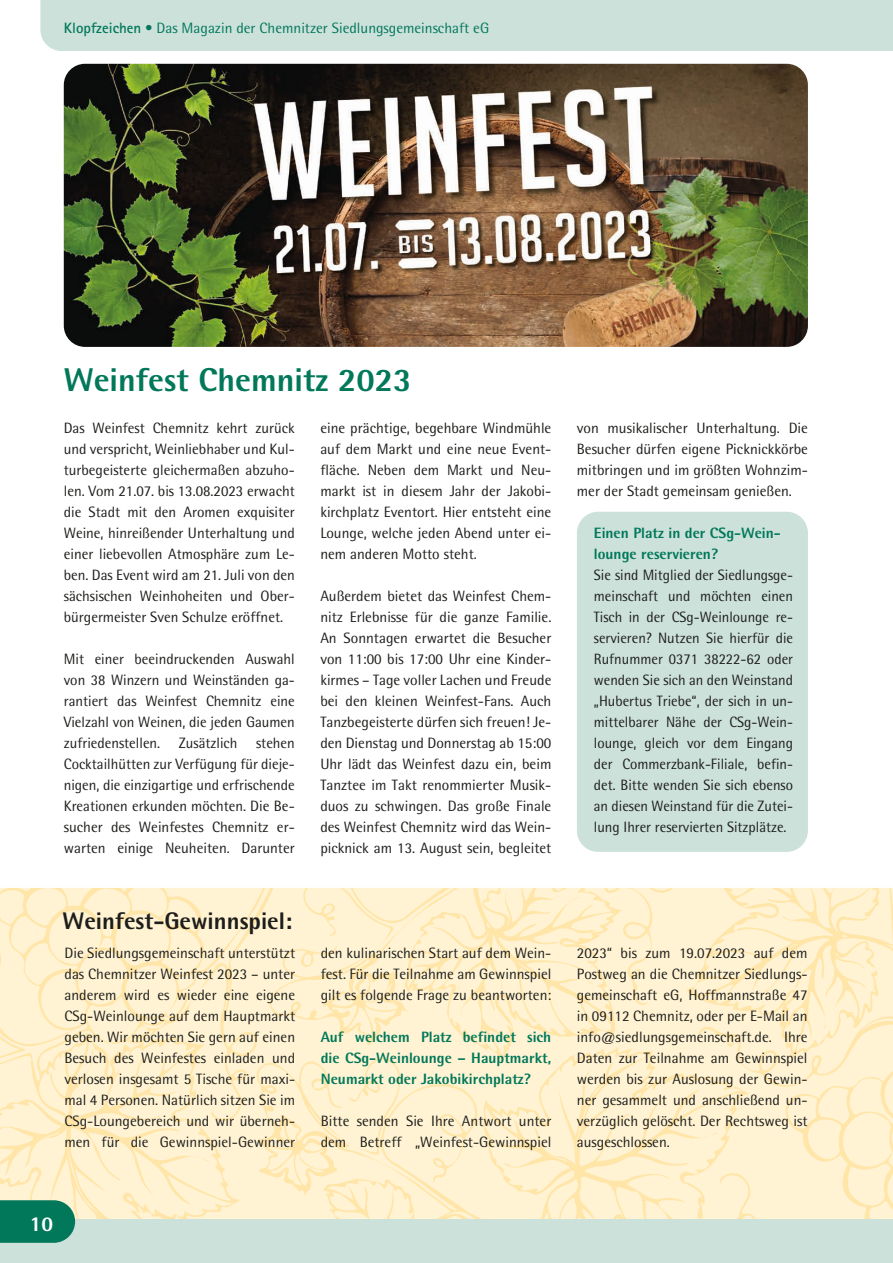
<style>
.page{position:relative;width:893px;height:1263px;background:#fff}
.page>*{position:absolute;margin:0;border:0;box-sizing:border-box;transform-origin:0 0}
.t1{font:800 33px "Rotis Semi Sans";color:#007859}
.t2{font:800 24px "Rotis Semi Sans";color:#1d1d1b}
.t3{font:800 21px "Rotis Semi Sans";color:#fff}
.t4{font:15px/21px "Rotis Semi Sans";color:#1d1d1b;text-align:justify}
.t5{font:800 15px/21px "Rotis Semi Sans";color:#007859}
.t6{font:15px "Rotis Semi Sans";color:#007859}
.s1{font-family:"Rotis Sans Serif";font-weight:700}
</style>
<div class="page">
<div style="left:577px;top:512px;width:231px;height:340px;background:#cde1db;border-radius:21px"></div>
<svg style="left:0;top:889px;width:268px;height:330px;fill:#fff3d3"></svg>
<svg style="left:123px;top:1192px;width:111px;height:27px"></svg>
<svg style="left:255px;top:1046px;width:432px;height:173px;fill:#fff3d3"></svg>
<svg style="left:631px;top:1073px;width:56px;height:29px"></svg>
<svg style="left:268px;top:889px;width:419px;height:171px;fill:#fff3d3"></svg>
<svg style="left:687px;top:889px;width:206px;height:330px;fill:#fff3d3"></svg>
<img style="left:64px;top:64px;width:744px;height:283px">
<div style="left:0;top:1219px;width:893px;height:44px;background:#cde1db"></div>
<div style="left:40px;top:0;width:853px;height:51px;background:#cde1db"></div>
<svg style="left:0;top:1200px;width:75px;height:43px"></svg>
<p class="t6" style="left:64px;top:19px;width:427px"><span class="s1">Klopfzeichen</span> • Das Magazin der Chemnitzer Siedlungsgemeinschaft eG</p>
<h1 class="t1" style="left:64px;top:359px;width:349px">Weinfest Chemnitz 2023</h1>
<p class="t4" style="left:64px;top:417px;width:233px">Das Weinfest Chemnitz kehrt zurück und verspricht, Weinliebhaber und Kul&shy;turbegeisterte gleichermaßen abzuho&shy;len. Vom 21.07. bis 13.08.2023 erwacht die Stadt mit den Aromen exquisiter Weine, hinreißender Unterhaltung und einer liebevollen Atmosphäre zum Le&shy;ben. Das Event wird am 21. Juli von den sächsischen Weinhoheiten und Ober&shy;bürgermeister Sven Schulze eröffnet.</p>
<p class="t4" style="left:64px;top:648px;width:233px">Mit einer beeindruckenden Auswahl von 38 Winzern und Weinständen ga&shy;rantiert das Weinfest Chemnitz eine Vielzahl von Weinen, die jeden Gaumen zufriedenstellen. Zusätzlich stehen Cocktailhütten zur Verfügung für dieje&shy;nigen, die einzigartige und erfrischende Kreationen erkunden möchten. Die Be&shy;sucher des Weinfestes Chemnitz er&shy;warten einige Neuheiten. Darunter</p>
<p class="t4" style="left:320px;top:417px;width:233px">eine prächtige, begehbare Windmühle auf dem Markt und eine neue Event&shy;fläche. Neben dem Markt und Neu&shy;markt ist in diesem Jahr der Jakobi&shy;kirchplatz Eventort. Hier entsteht eine Lounge, welche jeden Abend unter ei&shy;nem anderen Motto steht.</p>
<p class="t4" style="left:320px;top:585px;width:233px">Außerdem bietet das Weinfest Chem&shy;nitz Erlebnisse für die ganze Familie.<br>An Sonntagen erwartet die Besucher von 11:00 bis 17:00 Uhr eine Kinder&shy;kirmes – Tage voller Lachen und Freude bei den kleinen Weinfest-Fans. Auch Tanzbegeisterte dürfen sich freuen! Je&shy;den Dienstag und Donnerstag ab 15:00<br>Uhr lädt das Weinfest dazu ein, beim Tanztee im Takt renommierter Musik&shy;duos zu schwingen. Das große Finale des Weinfest Chemnitz wird das Wein&shy;picknick am 13. August sein, begleitet</p>
<h2 class="t2" style="left:63px;top:906px;width:231px">Weinfest-Gewinnspiel:</h2>
<p class="t4" style="left:64px;top:942px;width:232px">Die Siedlungsgemeinschaft unterstützt das Chemnitzer Weinfest 2023 – unter anderem wird es wieder eine eigene CSg-Weinlounge auf dem Hauptmarkt geben. Wir möchten Sie gern auf einen Besuch des Weinfestes einladen und verlosen insgesamt 5 Tische für maxi&shy;mal 4 Personen. Natürlich sitzen Sie im CSg-Loungebereich und wir überneh&shy;men für die Gewinnspiel-Gewinner</p>
<p class="t4" style="left:321px;top:942px;width:232px">den kulinarischen Start auf dem Wein&shy;fest. Für die Teilnahme am Gewinnspiel gilt es folgende Frage zu beantworten:</p>
<p class="t5" style="left:321px;top:1026px;width:232px;text-align:justify">Auf welchem Platz befindet sich die CSg-Weinlounge – Hauptmarkt, Neumarkt oder Jakobikirchplatz?</p>
<p class="t4" style="left:321px;top:1110px;width:232px">Bitte senden Sie Ihre Antwort unter dem Betreff „Weinfest-Gewinnspiel</p>
<p class="t4" style="left:577px;top:417px;width:233px">von musikalischer Unterhaltung. Die Besucher dürfen eigene Picknickkörbe mitbringen und im größten Wohnzim&shy;mer der Stadt gemeinsam genießen.</p>
<p class="t5" style="left:594px;top:522px;width:188px">Einen Platz in der CSg-Wein&shy;lounge reservieren?</p>
<p class="t4" style="left:594px;top:564px;width:201px">Sie sind Mitglied der Siedlungsge&shy;meinschaft und möchten einen Tisch in der CSg-Weinlounge re&shy;servieren? Nutzen Sie hierfür die Rufnummer 0371 38222-62 oder wenden Sie sich an den Weinstand „Hubertus Triebe“, der sich in un&shy;mittelbarer Nähe der CSg-Wein&shy;lounge, gleich vor dem Eingang der Commerzbank-Filiale, befin&shy;det. Bitte wenden Sie sich ebenso an diesen Weinstand für die Zutei&shy;lung Ihrer reservierten Sitzplätze.</p>
<p class="t4" style="left:577px;top:942px;width:232px">2023“ bis zum 19.07.2023 auf dem Postweg an die Chemnitzer Siedlungs&shy;gemeinschaft eG, Hoffmannstraße 47 in 09112 Chemnitz, oder per E-Mail an info@siedlungsgemeinschaft.de. Ihre Daten zur Teilnahme am Gewinnspiel werden bis zur Auslosung der Gewin&shy;ner gesammelt und anschließend un&shy;verzüglich gelöscht. Der Rechtsweg ist ausgeschlossen.</p>
<h3 class="t3" style="left:30px;top:1210px;width:25px">10</h3>
</div>
